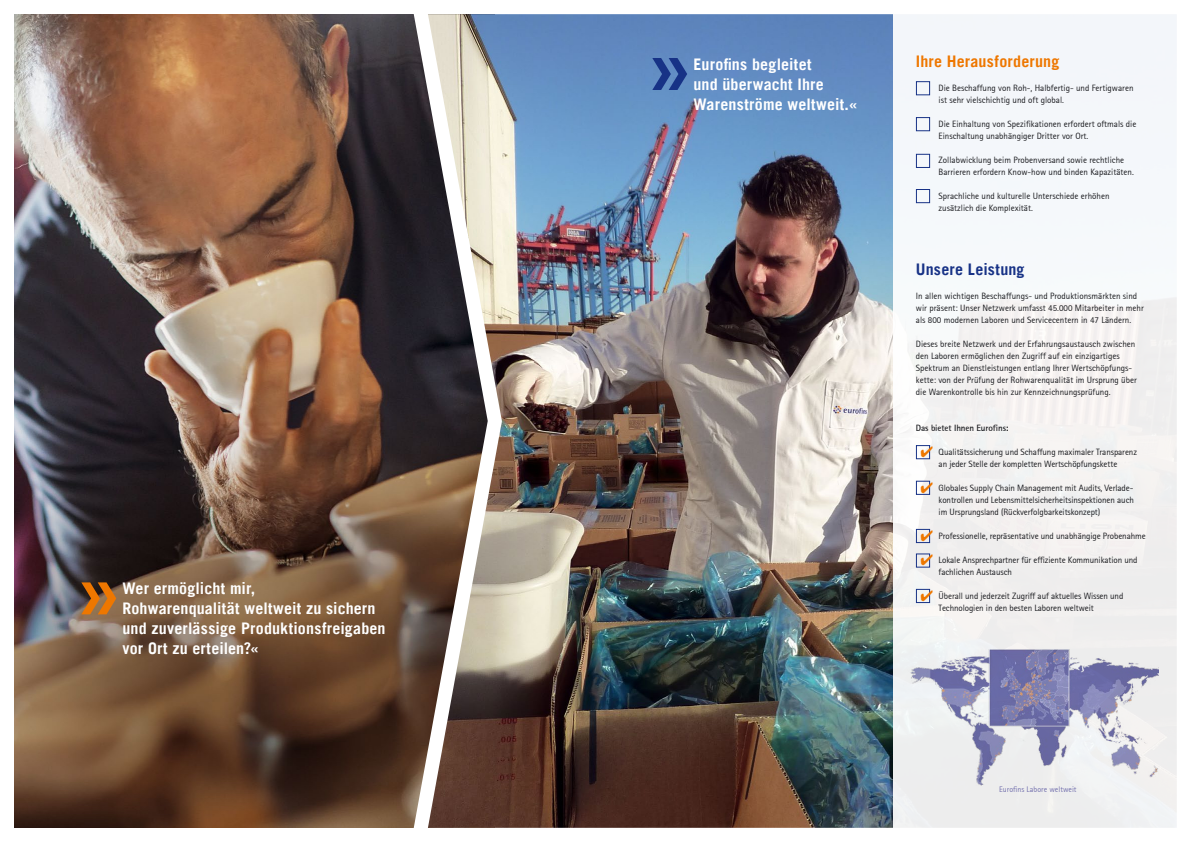
<style>
.page{position:relative;width:1191px;height:842px;background:#fff}
.page>*{position:absolute;margin:0;border:0;box-sizing:border-box;transform-origin:0 0}
.t1{font:700 100px "Trade Gothic LT";color:#e70;scale:.8 1}
.t2{font:700 100px "Trade Gothic LT";color:#173286;scale:.8 1}
.t3{font:700 16px/20px "Trade Gothic LT";letter-spacing:.01em;color:#fff}
.t4{font:700 16px "Trade Gothic LT";letter-spacing:.01em;color:#e70}
.t5{font:700 16px "Trade Gothic LT";letter-spacing:.01em;color:#173286}
.t6{font:9px/12px "Agfa Rotis Sans Serif";color:#1b1c20}
.t7{font:700 9px "Agfa Rotis Sans Serif";letter-spacing:-.01em;color:#1b1c20}
.t8{font:8px "Agfa Rotis Sans Serif";color:#7471ae}
</style>
<div class="page">
<img style="left:14px;top:14px;width:397px;height:814px">
<img style="left:502px;top:14px;width:391px;height:814px">
<div style="left:893px;top:0;width:298px;height:842px;background:#f4f6f9"></div>
<svg style="left:411px;top:14px;width:91px;height:814px;background:#877c74"></svg>
<div style="left:916px;top:445px;width:14px;height:14px;border:1px solid #173286"></div>
<div style="left:916px;top:481px;width:14px;height:14px;border:1px solid #173286"></div>
<div style="left:916px;top:529px;width:14px;height:14px;border:1px solid #173286"></div>
<div style="left:916px;top:553px;width:14px;height:15px;border:1px solid #173286"></div>
<div style="left:916px;top:589px;width:14px;height:14px;border:1px solid #173286"></div>
<img style="left:903px;top:650px;width:255px;height:136px">
<div style="left:916px;top:117px;width:14px;height:14px;border:1px solid #173286"></div>
<div style="left:916px;top:154px;width:14px;height:14px;border:1px solid #173286"></div>
<div style="left:916px;top:189px;width:14px;height:14px;border:1px solid #173286"></div>
<div style="left:916px;top:81px;width:14px;height:14px;border:1px solid #173286"></div>
<svg style="left:921px;top:446px;width:10px;height:11px"></svg>
<svg style="left:921px;top:482px;width:11px;height:11px"></svg>
<svg style="left:921px;top:530px;width:11px;height:36px"></svg>
<svg style="left:921px;top:590px;width:10px;height:11px"></svg>
<h2 class="t3" style="left:122px;top:578px;width:264px">Wer ermöglicht mir,<br>Rohwarenqualität weltweit zu sichern und zuverlässige Produktionsfreigaben vor Ort zu erteilen?«</h2>
<h1 class="t1" style="left:77px;top:528px;width:57px">»</h1>
<h2 class="t3" style="left:693px;top:54px;width:132px">Eurofins begleitet und überwacht Ihre</h2>
<h1 class="t2" style="left:647px;top:4px;width:57px">»</h1>
<h2 class="t3" style="left:693px;top:94px;width:166px">Warenströme weltweit.«</h2>
<h2 class="t4" style="left:916px;top:51px;width:145px">Ihre Herausforderung</h2>
<p class="t6" style="left:938px;top:82px;width:196px">Die Beschaffung von Roh-, Halbfertig- und Fertigwaren ist sehr vielschichtig und oft global.</p>
<p class="t6" style="left:938px;top:118px;width:199px">Die Einhaltung von Spezifikationen erfordert oftmals die<br>Einschaltung unabhängiger Dritter vor Ort.</p>
<p class="t6" style="left:938px;top:154px;width:197px">Zollabwicklung beim Probenversand sowie rechtliche<br>Barrieren erfordern Know-how und binden Kapazitäten.</p>
<p class="t6" style="left:938px;top:190px;width:172px">Sprachliche und kulturelle Unterschiede erhöhen zusätzlich die Komplexität.</p>
<h2 class="t5" style="left:916px;top:259px;width:110px">Unsere Leistung</h2>
<p class="t6" style="left:916px;top:289px;width:229px">In allen wichtigen Beschaffungs- und Produktionsmärkten sind wir präsent: Unser Netzwerk umfasst 45.000 Mitarbeiter in mehr als 800 modernen Laboren und Servicecentern in 47 Ländern.</p>
<p class="t6" style="left:916px;top:337px;width:222px">Dieses breite Netzwerk und der Erfahrungsaustausch zwischen den Laboren ermöglichen den Zugriff auf ein einzigartiges Spektrum an Dienstleistungen entlang Ihrer Wertschöpfungs&shy;kette: von der Prüfung der Rohwarenqualität im Ursprung über die Warenkontrolle bis hin zur Kennzeichnungsprüfung.</p>
<p class="t7" style="left:916px;top:422px;width:94px">Das bietet Ihnen Eurofins:</p>
<p class="t6" style="left:938px;top:445px;width:200px">Qualitätssicherung und Schaffung maximaler Transparenz an jeder Stelle der kompletten Wertschöpfungskette</p>
<p class="t6" style="left:938px;top:481px;width:197px">Globales Supply Chain Management mit Audits, Verlade&shy;kontrollen und Lebensmittelsicherheitsinspektionen auch im Ursprungsland (Rückverfolgbarkeitskonzept)</p>
<p class="t6" style="left:938px;top:529px;width:209px">Professionelle, repräsentative und unabhängige Probenahme</p>
<p class="t6" style="left:938px;top:553px;width:200px">Lokale Ansprechpartner für effiziente Kommunikation und fachlichen Austausch</p>
<p class="t6" style="left:938px;top:589px;width:186px">Überall und jederzeit Zugriff auf aktuelles Wissen und<br>Technologien in den besten Laboren weltweit</p>
<p class="t8" style="left:999px;top:785px;width:79px">Eurofins Labore weltweit</p>
</div>
